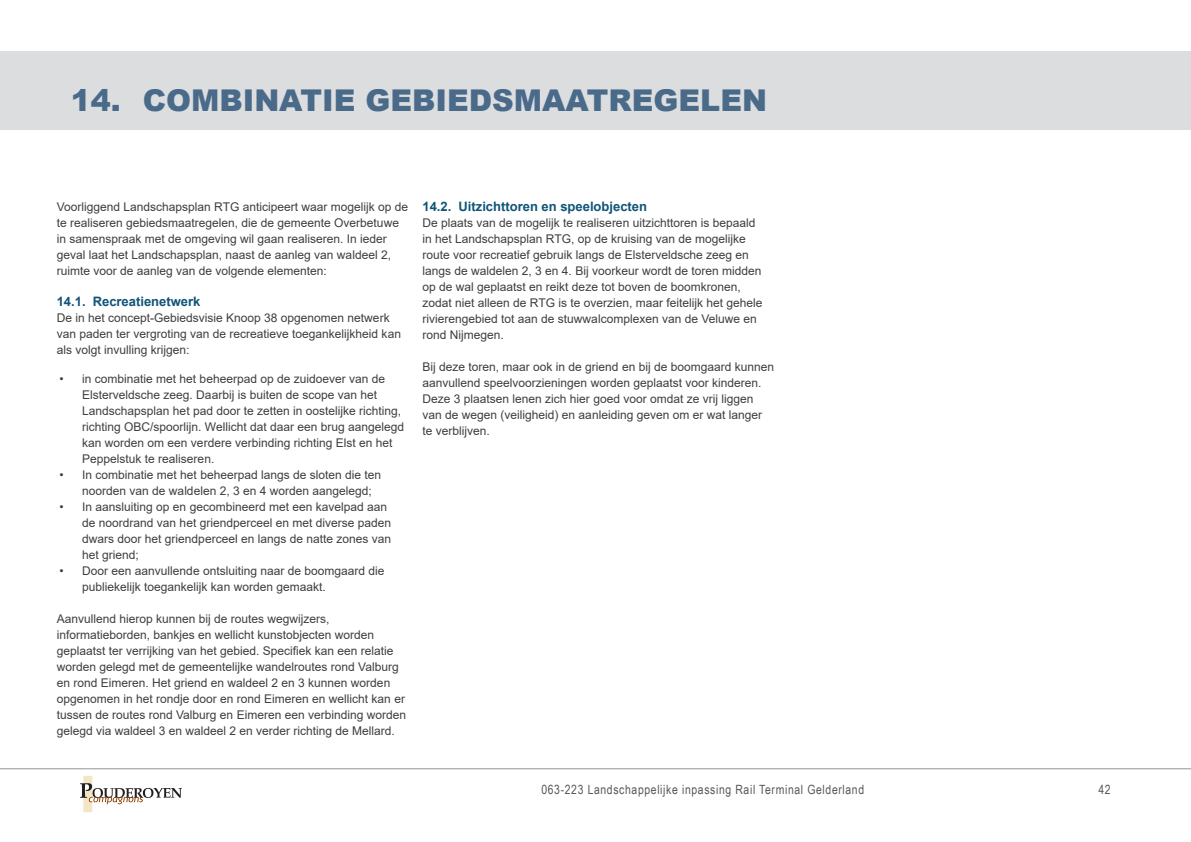
<style>
.page{position:relative;width:1191px;height:842px;background:#fff}
.page>*{position:absolute;margin:0;border:0;box-sizing:border-box;transform-origin:0 0}
.t1{font:900 30px "Arial";color:#4a6a8a}
.t2{font:700 13px "Arial";color:#105478}
.t3{font:12.7px "Arial Narrow";letter-spacing:.05em;color:#57585a}
.t4{font:12px/16px "Arial";color:#3e3e3f}
</style>
<div class="page">
<div style="left:0;top:51px;width:1191px;height:78px;background:#dcdddf"></div>
<svg style="left:80px;top:776px;width:102px;height:36px"></svg>
<hr style="left:0;top:768px;width:1191px;height:1px;background:#939598">
<h1 class="t1" style="left:71px;top:78px;width:697px">14. COMBINATIE GEBIEDSMAATREGELEN</h1>
<p class="t4" style="left:57px;top:198px;width:353px">Voorliggend Landschapsplan RTG anticipeert waar mogelijk op de te realiseren gebiedsmaatregelen, die de gemeente Overbetuwe in samenspraak met de omgeving wil gaan realiseren. In ieder geval laat het Landschapsplan, naast de aanleg van waldeel 2, ruimte voor de aanleg van de volgende elementen:</p>
<p class="t2" style="left:57px;top:292px;width:145px">14.1. Recreatienetwerk</p>
<p class="t4" style="left:57px;top:310px;width:346px">De in het concept-Gebiedsvisie Knoop 38 opgenomen netwerk van paden ter vergroting van de recreatieve toegankelijkheid kan als volgt invulling krijgen:</p>
<p class="t4" style="left:82px;top:371px;width:323px;text-indent:-23px">• in combinatie met het beheerpad op de zuidoever van de Elsterveldsche zeeg. Daarbij is buiten de scope van het Landschapsplan het pad door te zetten in oostelijke richting, richting OBC/spoorlijn. Wellicht dat daar een brug aangelegd kan worden om een verdere verbinding richting Elst en het Peppelstuk te realiseren.</p>
<p class="t4" style="left:82px;top:467px;width:300px;text-indent:-23px">• In combinatie met het beheerpad langs de sloten die ten noorden van de waldelen 2, 3 en 4 worden aangelegd;</p>
<p class="t4" style="left:82px;top:499px;width:310px;text-indent:-23px">• In aansluiting op en gecombineerd met een kavelpad aan de noordrand van het griendperceel en met diverse paden dwars door het griendperceel en langs de natte zones van het griend;</p>
<p class="t4" style="left:82px;top:563px;width:304px;text-indent:-23px">• Door een aanvullende ontsluiting naar de boomgaard die publiekelijk toegankelijk kan worden gemaakt.</p>
<p class="t4" style="left:57px;top:611px;width:351px">Aanvullend hierop kunnen bij de routes wegwijzers, informatieborden, bankjes en wellicht kunstobjecten worden geplaatst ter verrijking van het gebied. Specifiek kan een relatie worden gelegd met de gemeentelijke wandelroutes rond Valburg en rond Eimeren. Het griend en waldeel 2 en 3 kunnen worden opgenomen in het rondje door en rond Eimeren en wellicht kan er tussen de routes rond Valburg en Eimeren een verbinding worden gelegd via waldeel 3 en waldeel 2 en verder richting de Mellard.</p>
<p class="t2" style="left:422px;top:198px;width:226px">14.2. Uitzichttoren en speelobjecten</p>
<p class="t4" style="left:422px;top:215px;width:341px">De plaats van de mogelijk te realiseren uitzichttoren is bepaald in het Landschapsplan RTG, op de kruising van de mogelijke route voor recreatief gebruik langs de Elsterveldsche zeeg en langs de waldelen 2, 3 en 4. Bij voorkeur wordt de toren midden op de wal geplaatst en reikt deze tot boven de boomkronen, zodat niet alleen de RTG is te overzien, maar feitelijk het gehele rivierengebied tot aan de stuwwalcomplexen van de Veluwe en rond Nijmegen.</p>
<p class="t4" style="left:422px;top:359px;width:353px">Bij deze toren, maar ook in de griend en bij de boomgaard kunnen aanvullend speelvoorzieningen worden geplaatst voor kinderen.<br>Deze 3 plaatsen lenen zich hier goed voor omdat ze vrij liggen van de wegen (veiligheid) en aanleiding geven om er wat langer te verblijven.</p>
<p class="t3" style="left:541px;top:780px;width:324px">063-223 Landschappelijke inpassing Rail Terminal Gelderland</p>
<p class="t3" style="left:1098px;top:780px;width:14px">42</p>
</div>
